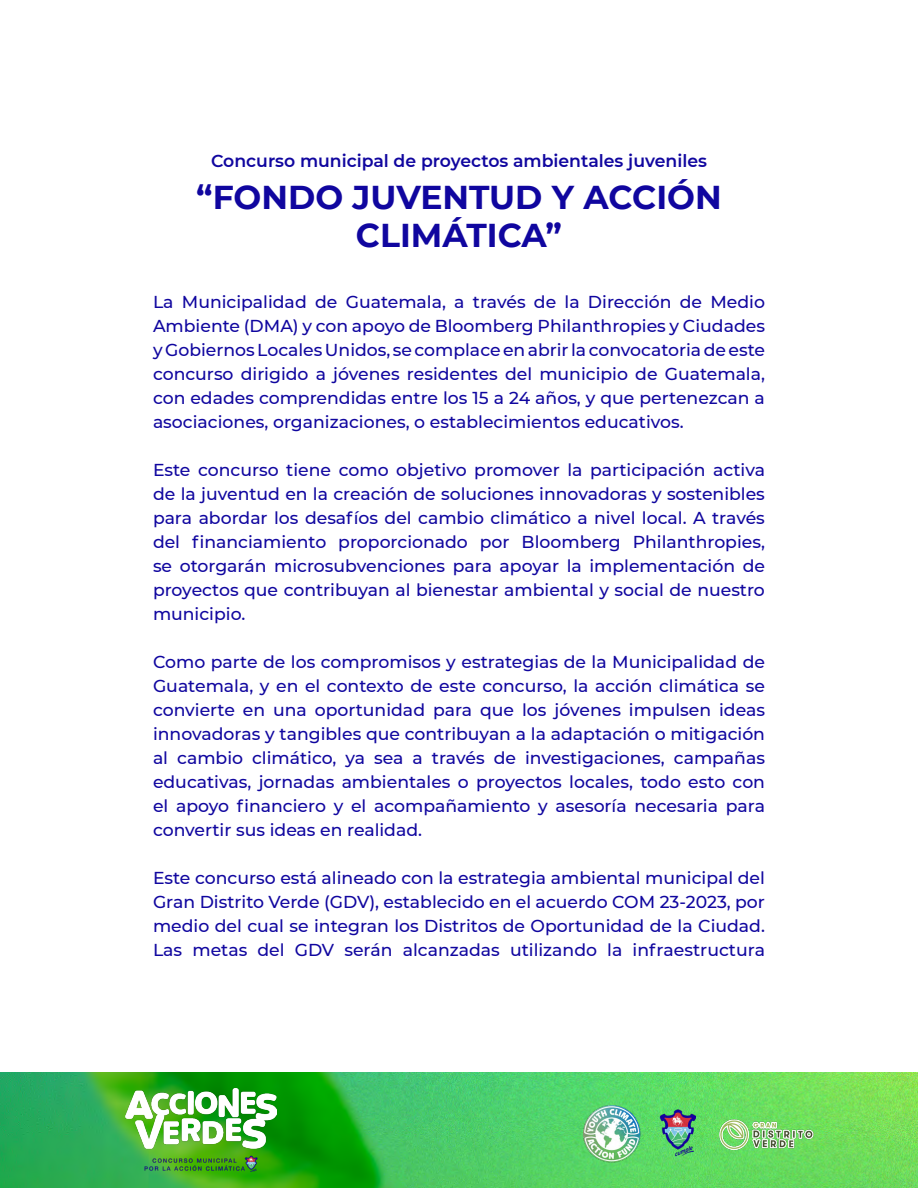
<style>
.page{position:relative;width:918px;height:1188px;background:#fff}
.page>*{position:absolute;margin:0;border:0;box-sizing:border-box;transform-origin:0 0}
.t1{font:700 33px/38px "Montserrat";color:#10069f;text-align:center}
.t2{font:500 17.25px/24px "Montserrat";color:#10069f;text-align:justify}
.t3{font:600 17.25px "Montserrat";color:#10069f}
</style>
<div class="page">
<img style="left:0;top:1072px;width:918px;height:116px">
<img style="left:125px;top:1088px;width:151px;height:83px">
<img style="left:584px;top:1105px;width:111px;height:62px">
<img style="left:709px;top:1115px;width:112px;height:34px">
<p class="t3" style="left:211px;top:148px;width:497px">Concurso municipal de proyectos ambientales juveniles</p>
<h1 class="t1" style="left:196px;top:177px;width:527px">“FONDO JUVENTUD Y ACCIÓN<br>CLIMÁTICA”</h1>
<p class="t2" style="left:153px;top:289px;width:614px">La Municipalidad de Guatemala, a través de la Dirección de Medio Ambiente (DMA) y con apoyo de Bloomberg Philanthropies y Ciudades y Gobiernos Locales Unidos, se complace en abrir la convocatoria de este concurso dirigido a jóvenes residentes del municipio de Guatemala, con edades comprendidas entre los 15 a 24 años, y que pertenezcan a asociaciones, organizaciones, o establecimientos educativos.</p>
<p class="t2" style="left:153px;top:457px;width:614px">Este concurso tiene como objetivo promover la participación activa de la juventud en la creación de soluciones innovadoras y sostenibles para abordar los desafíos del cambio climático a nivel local. A través del financiamiento proporcionado por Bloomberg Philanthropies, se otorgarán microsubvenciones para apoyar la implementación de proyectos que contribuyan al bienestar ambiental y social de nuestro municipio.</p>
<p class="t2" style="left:153px;top:649px;width:614px">Como parte de los compromisos y estrategias de la Municipalidad de Guatemala, y en el contexto de este concurso, la acción climática se convierte en una oportunidad para que los jóvenes impulsen ideas innovadoras y tangibles que contribuyan a la adaptación o mitigación al cambio climático, ya sea a través de investigaciones, campañas educativas, jornadas ambientales o proyectos locales, todo esto con el apoyo financiero y el acompañamiento y asesoría necesaria para convertir sus ideas en realidad.</p>
<p class="t2" style="left:153px;top:865px;width:614px">Este concurso está alineado con la estrategia ambiental municipal del Gran Distrito Verde (GDV), establecido en el acuerdo COM 23-2023, por medio del cual se integran los Distritos de Oportunidad de la Ciudad.<br>Las metas del GDV serán alcanzadas utilizando la infraestructura</p>
</div>
